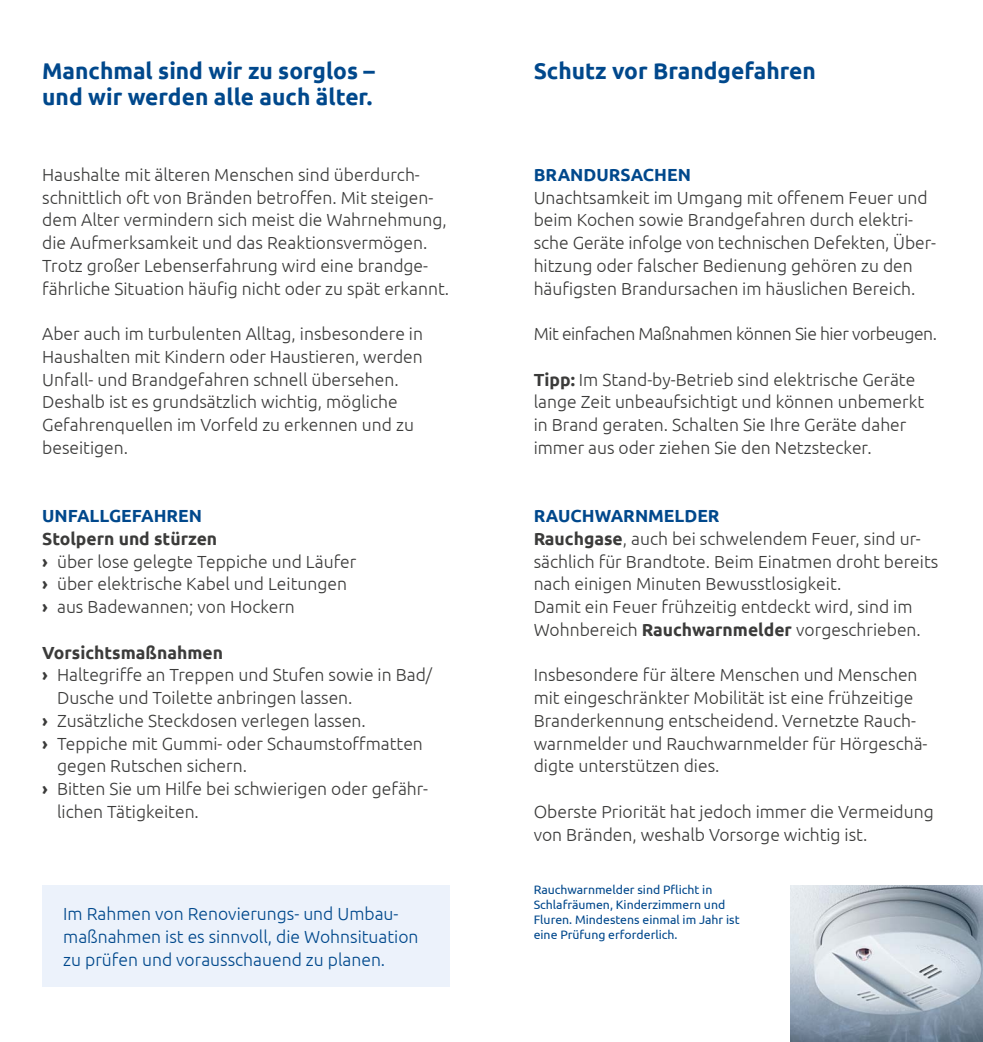
<style>
.page{position:relative;width:983px;height:1042px;background:#fff}
.page>*{position:absolute;margin:0;border:0;box-sizing:border-box;transform-origin:0 0}
.t1{font:700 22.75px/26.2px "Ubuntu";color:#00488c}
.t2{font:300 17.5px/22.8px "Ubuntu";color:#3b3b3a}
.t3{font:300 17.5px/22.8px "Ubuntu";color:#00488c}
.t4{font:300 17.5px "Ubuntu";letter-spacing:-.025em;color:#3b3b3a}
.t5{font:700 17.5px "Ubuntu";color:#00488c}
.t6{font:700 17.5px "Ubuntu";color:#3b3b3a}
.t7{font:12.25px/14.9px "Ubuntu";color:#00488c}
.s1{font-weight:700}
.s2{font-weight:700;color:#00488c}
</style>
<div class="page">
<div style="left:42px;top:885px;width:407px;height:102px;background:#ecf2fb"></div>
<img style="left:790px;top:885px;width:192px;height:157px">
<h1 class="t1" style="left:42px;top:57px;width:334px">Manchmal sind wir zu sorglos – und wir werden alle auch älter.</h1>
<p class="t2" style="left:42px;top:163px;width:408px">Haushalte mit älteren Menschen sind überdurch&shy;schnittlich oft von Bränden betroffen. Mit steigen&shy;dem Alter vermindern sich meist die Wahrnehmung, die Aufmerksamkeit und das Reaktionsvermögen.<br>Trotz großer Lebenserfahrung wird eine brandge&shy;fährliche Situation häufig nicht oder zu spät erkannt.</p>
<p class="t2" style="left:42px;top:322px;width:382px">Aber auch im turbulenten Alltag, insbesondere in Haushalten mit Kindern oder Haustieren, werden Unfall- und Brandgefahren schnell übersehen.<br>Deshalb ist es grundsätzlich wichtig, mögliche Gefahrenquellen im Vorfeld zu erkennen und zu beseitigen.</p>
<p class="t5" style="left:42px;top:505px;width:161px">UNFALLGEFAHREN</p>
<p class="t2" style="left:42px;top:527px;width:315px"><span class="s1">Stolpern und stürzen<br>›</span> über lose gelegte Teppiche und Läufer <span class="s1">›</span> über elektrische Kabel und Leitungen <span class="s1">›</span> aus Badewannen; von Hockern</p>
<p class="t6" style="left:42px;top:642px;width:182px">Vorsichtsmaßnahmen</p>
<p class="t2" style="left:42px;top:663px;width:391px"><span class="s1">›</span> Haltegriffe an Treppen und Stufen sowie in Bad/</p>
<p class="t2" style="left:57px;top:686px;width:297px">Dusche und Toilette anbringen lassen.</p>
<p class="t2" style="left:42px;top:709px;width:325px"><span class="s1">›</span> Zusätzliche Steckdosen verlegen lassen.</p>
<p class="t2" style="left:42px;top:731px;width:382px"><span class="s1">›</span> Teppiche mit Gummi- oder Schaumstoffmatten</p>
<p class="t2" style="left:57px;top:754px;width:191px">gegen Rutschen sichern.</p>
<p class="t2" style="left:42px;top:777px;width:387px"><span class="s1">›</span> Bitten Sie um Hilfe bei schwierigen oder gefähr-</p>
<p class="t2" style="left:57px;top:800px;width:143px">lichen Tätigkeiten.</p>
<p class="t3" style="left:63px;top:902px;width:357px">Im Rahmen von Renovierungs- und Umbau&shy;maßnahmen ist es sinnvoll, die Wohnsituation zu prüfen und vorausschauend zu planen.</p>
<h1 class="t1" style="left:533px;top:57px;width:284px">Schutz vor Brandgefahren</h1>
<p class="t5" style="left:533px;top:164px;width:159px">BRANDURSACHEN</p>
<p class="t2" style="left:533px;top:185px;width:402px">Unachtsamkeit im Umgang mit offenem Feuer und beim Kochen sowie Brandgefahren durch elektri&shy;sche Geräte infolge von technischen Defekten, Über&shy;hitzung oder falscher Bedienung gehören zu den häufigsten Brandursachen im häuslichen Bereich.</p>
<p class="t4" style="left:533px;top:323px;width:405px">Mit einfachen Maßnahmen können Sie hier vorbeugen.</p>
<p class="t2" style="left:533px;top:367px;width:392px"><span class="s1">Tipp:</span> Im Stand-by-Betrieb sind elektrische Geräte lange Zeit unbeaufsichtigt und können unbemerkt in Brand geraten. Schalten Sie Ihre Geräte daher immer aus oder ziehen Sie den Netzstecker.</p>
<p class="t2" style="left:533px;top:504px;width:406px"><span class="s2">RAUCHWARNMELDER<br></span><span class="s1">Rauchgase</span>, auch bei schwelendem Feuer, sind ur&shy;sächlich für Brandtote. Beim Einatmen droht bereits nach einigen Minuten Bewusstlosigkeit.<br>Damit ein Feuer frühzeitig entdeckt wird, sind im Wohnbereich <span class="s1">Rauchwarnmelder</span> vorgeschrieben.</p>
<p class="t2" style="left:533px;top:663px;width:395px">Insbesondere für ältere Menschen und Menschen mit eingeschränkter Mobilität ist eine frühzeitige Branderkennung entscheidend. Vernetzte Rauch&shy;warnmelder und Rauchwarnmelder für Hörgeschä&shy;digte unterstützen dies.</p>
<p class="t2" style="left:533px;top:800px;width:401px">Oberste Priorität hat jedoch immer die Vermeidung von Bränden, weshalb Vorsorge wichtig ist.</p>
<p class="t7" style="left:533px;top:882px;width:207px">Rauchwarnmelder sind Pflicht in Schlafräumen, Kinderzimmern und Fluren. Mindestens einmal im Jahr ist eine Prüfung erforderlich.</p>
</div>
